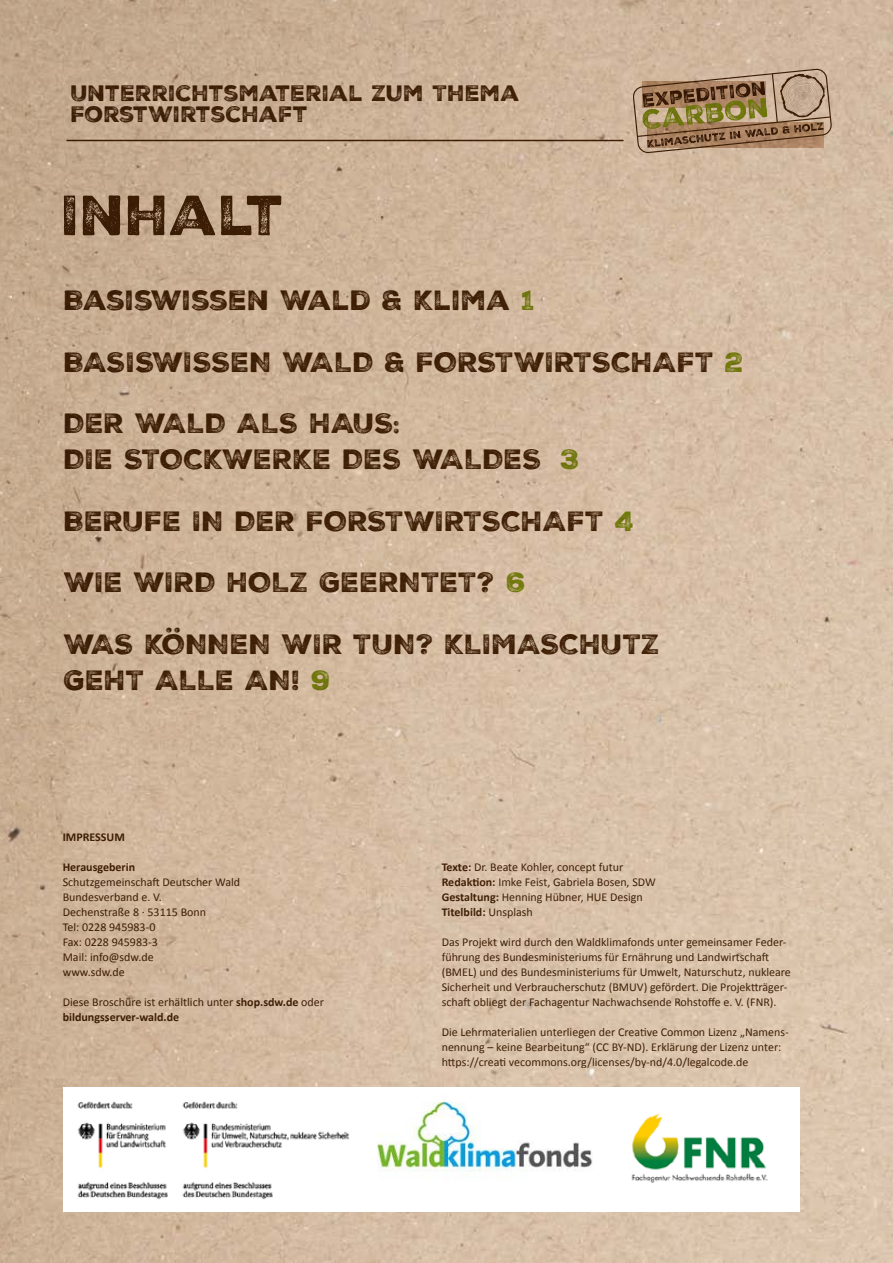
<style>
.page{position:relative;width:893px;height:1263px;background:#fff}
.page>*{position:absolute;margin:0;border:0;box-sizing:border-box;transform-origin:0 0}
.t1{font:54.75px "Nexa Rust Sans Black 03";color:#4c2c0a}
.t2{font:27px/36px "Nexa Rust Sans Black 03";color:#4c2c0a}
.t3{font:21.6px/21.6px "Nexa Rust Sans Black 03";color:#4c2c0a}
.t4{font:12px/15px "Calibri";color:#4c2c0a}
.t5{font:700 12px "Calibri";color:#4c2c0a}
.s1{color:#86a315}
.s2{font-weight:700}
</style>
<div class="page">
<img style="left:0;top:0;width:893px;height:1263px">
<hr style="left:67px;top:140px;width:556px;height:1px;background:#4c2c0a">
<svg style="left:633px;top:69px;width:199px;height:84px;background:#a48767"></svg>
<div style="left:63px;top:1087px;width:736px;height:125px;background:#fff"></div>
<img style="left:377px;top:1101px;width:215px;height:78px">
<img style="left:631px;top:1113px;width:137px;height:70px">
<img style="left:57px;top:1087px;width:293px;height:121px">
<h3 class="t3" style="left:70px;top:82px;width:451px">UNTERRICHTSMATERIAL ZUM THEMA<br>FORSTWIRTSCHAFT</h3>
<h1 class="t1" style="left:62px;top:178px;width:224px">INHALT</h1>
<h2 class="t2" style="left:64px;top:283px;width:473px">BASISWISSEN WALD &amp; KLIMA <span class="s1">1</span></h2>
<h2 class="t2" style="left:64px;top:344px;width:681px">BASISWISSEN WALD &amp; FORSTWIRTSCHAFT <span class="s1">2</span></h2>
<h2 class="t2" style="left:64px;top:406px;width:518px">DER WALD ALS HAUS:<br>DIE STOCKWERKE DES WALDES <span class="s1">3</span></h2>
<h2 class="t2" style="left:64px;top:503px;width:572px">BERUFE IN DER FORSTWIRTSCHAFT <span class="s1">4</span></h2>
<h2 class="t2" style="left:64px;top:565px;width:464px">WIE WIRD HOLZ GEERNTET? <span class="s1">6</span></h2>
<h2 class="t2" style="left:64px;top:626px;width:598px">WAS KÖNNEN WIR TUN? KLIMASCHUTZ<br>GEHT ALLE AN! <span class="s1">9</span></h2>
<p class="t5" style="left:63px;top:829px;width:64px">IMPRESSUM</p>
<p class="t5" style="left:63px;top:859px;width:74px">Herausgeberin</p>
<p class="t4" style="left:63px;top:874px;width:179px">Schutzgemeinschaft Deutscher Wald<br>Bundesverband e. V.<br>Dechenstraße 8 · 53115 Bonn<br>Tel: 0228 945983-0<br>Fax: 0228 945983-3<br>Mail: info@sdw.de<br>www.sdw.de</p>
<p class="t4" style="left:63px;top:994px;width:263px">Diese Broschüre ist erhältlich unter <span class="s2">shop.sdw.de</span> oder <span class="s2">bildungsserver-wald.de</span></p>
<p class="t4" style="left:442px;top:859px;width:216px"><span class="s2">Texte:</span> Dr. Beate Kohler, concept futur <span class="s2">Redaktion:</span> Imke Feist, Gabriela Bosen, SDW <span class="s2">Gestaltung:</span> Henning Hübner, HUE Design <span class="s2">Titelbild:</span> Unsplash</p>
<p class="t4" style="left:442px;top:934px;width:351px">Das Projekt wird durch den Waldklimafonds unter gemeinsamer Feder&shy;führung des Bundesministeriums für Ernährung und Landwirtschaft (BMEL) und des Bundesministeriums für Umwelt, Naturschutz, nukleare Sicherheit und Verbraucherschutz (BMUV) gefördert. Die Projektträger&shy;schaft obliegt der Fachagentur Nachwachsende Rohstoffe e. V. (FNR).</p>
<p class="t4" style="left:442px;top:1024px;width:349px">Die Lehrmaterialien unterliegen der Creative Common Lizenz „Namens&shy;nennung – keine Bearbeitung“ (CC BY-ND). Erklärung der Lizenz unter: https://creati vecommons.org/licenses/by-nd/4.0/legalcode.de</p>
</div>
